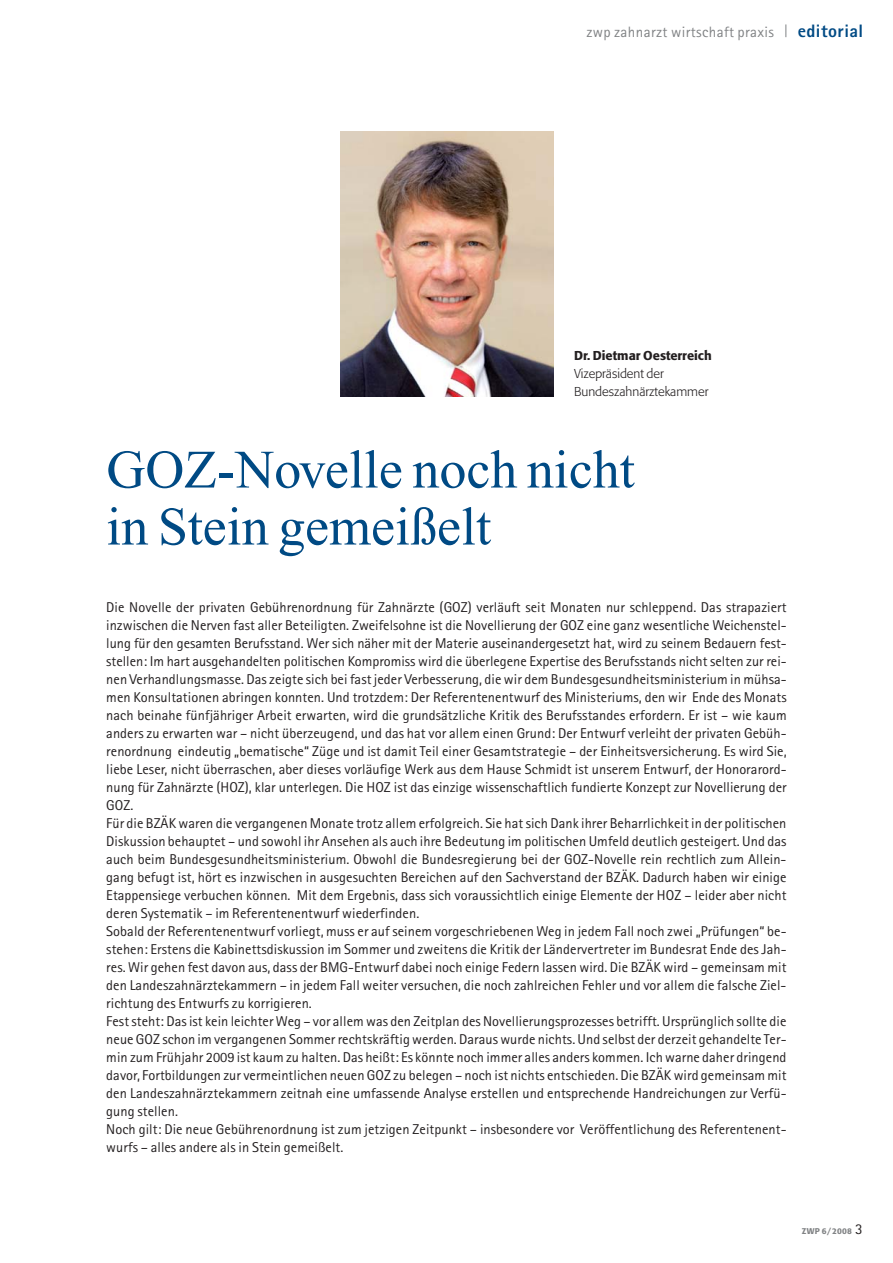
<style>
.page{position:relative;width:893px;height:1263px;background:#fff}
.page>*{position:absolute;margin:0;border:0;box-sizing:border-box;transform-origin:0 0}
.t1{font:54px/57px "Times New Roman";color:#004a84}
.t2{font:800 18px "Rotis Sans Serif";letter-spacing:.025em;color:#004a84}
.t3{font:15px "Rotis Sans Serif";letter-spacing:.025em;color:#808284}
.t4{font:14.25px/18px "Rotis Sans Serif";letter-spacing:.005em;color:#231f20}
.t5{font:300 12.75px/18px "Formata";color:#231f20}
.t6{font:500 12.75px "Formata";color:#231f20}
.t7{font:500 8.25px "Formata";letter-spacing:.02em;color:#808284}
.s1{font-family:"Rotis Sans Serif";font-weight:400;font-size:15px;color:#231f20}
</style>
<div class="page">
<svg style="left:785px;top:24px;width:1px;height:13px"></svg>
<img style="left:340px;top:132px;width:213px;height:264px">
<p class="t3" style="left:586px;top:27px;width:189px">zwp zahnarzt wirtschaft praxis</p>
<p class="t2" style="left:798px;top:25px;width:67px">editorial</p>
<p class="t6" style="left:574px;top:350px;width:139px">Dr. Dietmar Oesterreich</p>
<p class="t5" style="left:574px;top:365px;width:136px">Vizepräsident der<br>Bundeszahnärztekammer</p>
<h1 class="t1" style="left:106px;top:446px;width:530px">GOZ-Novelle noch nicht in Stein gemeißelt</h1>
<p class="t4" style="left:106px;top:600px;width:682px">Die Novelle der privaten Gebührenordnung für Zahnärzte (GOZ) verläuft seit Monaten nur schleppend. Das strapaziert inzwischen die Nerven fast aller Beteiligten. Zweifelsohne ist die Novellierung der GOZ eine ganz wesentliche Weichenstel&shy;lung für den gesamten Berufsstand. Wer sich näher mit der Materie auseinandergesetzt hat, wird zu seinem Bedauern fest&shy;stellen: Im hart ausgehandelten politischen Kompromiss wird die überlegene Expertise des Berufsstands nicht selten zur rei&shy;nen Verhandlungsmasse. Das zeigte sich bei fast jeder Verbesserung, die wir dem Bundesgesundheitsministerium in mühsa&shy;men Konsultationen abringen konnten. Und trotzdem: Der Referentenentwurf des Ministeriums, den wir Ende des Monats nach beinahe fünfjähriger Arbeit erwarten, wird die grundsätzliche Kritik des Berufsstandes erfordern. Er ist – wie kaum anders zu erwarten war – nicht überzeugend, und das hat vor allem einen Grund: Der Entwurf verleiht der privaten Gebüh&shy;renordnung eindeutig „bematische“ Züge und ist damit Teil einer Gesamtstrategie – der Einheitsversicherung. Es wird Sie, liebe Leser, nicht überraschen, aber dieses vorläufige Werk aus dem Hause Schmidt ist unserem Entwurf, der Honorarord&shy;nung für Zahnärzte (HOZ), klar unterlegen. Die HOZ ist das einzige wissenschaftlich fundierte Konzept zur Novellierung der GOZ.<br>Für die BZÄK waren die vergangenen Monate trotz allem erfolgreich. Sie hat sich Dank ihrer Beharrlichkeit in der politischen Diskussion behauptet – und sowohl ihr Ansehen als auch ihre Bedeutung im politischen Umfeld deutlich gesteigert. Und das auch beim Bundesgesundheitsministerium. Obwohl die Bundesregierung bei der GOZ-Novelle rein rechtlich zum Allein&shy;gang befugt ist, hört es inzwischen in ausgesuchten Bereichen auf den Sachverstand der BZÄK. Dadurch haben wir einige Etappensiege verbuchen können. Mit dem Ergebnis, dass sich voraussichtlich einige Elemente der HOZ – leider aber nicht deren Systematik – im Referentenentwurf wiederfinden.<br>Sobald der Referentenentwurf vorliegt, muss er auf seinem vorgeschriebenen Weg in jedem Fall noch zwei „Prüfungen“ be&shy;stehen: Erstens die Kabinettsdiskussion im Sommer und zweitens die Kritik der Ländervertreter im Bundesrat Ende des Jah&shy;res. Wir gehen fest davon aus, dass der BMG-Entwurf dabei noch einige Federn lassen wird. Die BZÄK wird – gemeinsam mit den Landeszahnärztekammern – in jedem Fall weiter versuchen, die noch zahlreichen Fehler und vor allem die falsche Ziel&shy;richtung des Entwurfs zu korrigieren.<br>Fest steht: Das ist kein leichter Weg – vor allem was den Zeitplan des Novellierungsprozesses betrifft. Ursprünglich sollte die neue GOZ schon im vergangenen Sommer rechtskräftig werden. Daraus wurde nichts. Und selbst der derzeit gehandelte Ter&shy;min zum Frühjahr 2009 ist kaum zu halten. Das heißt: Es könnte noch immer alles anders kommen. Ich warne daher dringend davor, Fortbildungen zur vermeintlichen neuen GOZ zu belegen – noch ist nichts entschieden. Die BZÄK wird gemeinsam mit den Landeszahnärztekammern zeitnah eine umfassende Analyse erstellen und entsprechende Handreichungen zur Verfü&shy;gung stellen.<br>Noch gilt: Die neue Gebührenordnung ist zum jetzigen Zeitpunkt – insbesondere vor Veröffentlichung des Referentenent&shy;wurfs – alles andere als in Stein gemeißelt.</p>
<p class="t7" style="left:802px;top:1227px;width:62px">ZWP 6/2008 <span class="s1">3</span></p>
</div>
